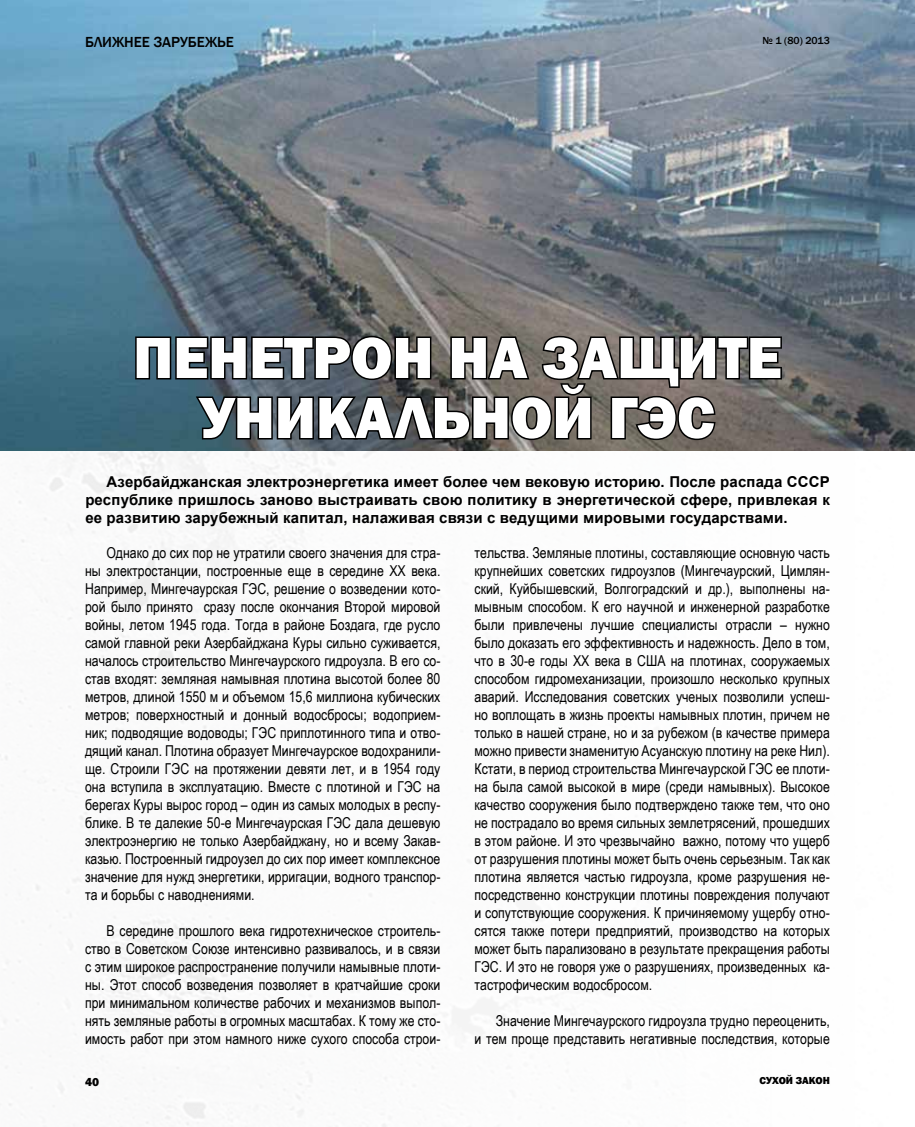
<style>
.page{position:relative;width:915px;height:1127px;background:#fff}
.page>*{position:absolute;margin:0;border:0;box-sizing:border-box;transform-origin:0 0}
.t1{font:800 60px/60px "Franklin Gothic";color:#fff}
.t2{font:15px/18px "Arial Narrow";color:#000;text-align:justify}
.t3{font:700 15px/18px "Arial";letter-spacing:.01em;color:#000;text-align:justify}
.t4{font:500 15px "Franklin Gothic";color:#000}
.t5{font:800 12px "Franklin Gothic";color:#000}
.t6{font:500 10.5px "Franklin Gothic";color:#000}
.t7{font:800 10.5px "Franklin Gothic";color:#000}
</style>
<div class="page">
<img style="left:0;top:0;width:914px;height:451px">
<svg style="left:134px;top:334px;width:649px;height:108px;background:#4b4f50"></svg>
<p class="t4" style="left:85px;top:33px;width:150px">ближнее зарубежье</p>
<p class="t6" style="left:762px;top:34px;width:69px">№ 1 (80) 2013</p>
<h1 class="t1" style="left:200px;top:328px;width:583px;text-indent:-67px">Пенетрон на защите ун икальной</h1>
<h1 class="t1" style="left:608px;top:388px;width:108px">ГЭС</h1>
<p class="t3" style="left:85px;top:473px;width:745px;text-indent:21px">Азербайджанская электроэнергетика имеет более чем вековую историю. После распада СССР республике пришлось заново выстраивать свою политику в энергетической сфере, привлекая к ее развитию зарубежный капитал, налаживая связи с ведущими мировыми государствами.</p>
<p class="t2" style="left:85px;top:543px;width:357px;text-indent:21px">Однако до сих пор не утратили своего значения для стра&shy;ны электростанции, построенные еще в середине ХХ века.<br>Например, Мингечаурская ГЭС, решение о возведении кото&shy;рой было принято сразу после окончания Второй мировой войны, летом 1945 года. Тогда в районе Боздага, где русло самой главной реки Азербайджана Куры сильно суживается, началось строительство Мингечаурского гидроузла. В его со&shy;став входят: земляная намывная плотина высотой более 80 метров, длиной 1550 м и объемом 15,6 миллиона кубических метров; поверхностный и донный водосбросы; водоприем&shy;ник; подводящие водоводы; ГЭС приплотинного типа и отво&shy;дящий канал. Плотина образует Мингечаурское водохранили&shy;ще. Строили ГЭС на протяжении девяти лет, и в 1954 году она вступила в эксплуатацию. Вместе с плотиной и ГЭС на берегах Куры вырос город – один из самых молодых в респу&shy;блике. В те далекие 50-е Мингечаурская ГЭС дала дешевую электроэнергию не только Азербайджану, но и всему Закав&shy;казью. Построенный гидроузел до сих пор имеет комплексное значение для нужд энергетики, ирригации, водного транспор&shy;та и борьбы с наводнениями.</p>
<p class="t2" style="left:85px;top:921px;width:357px;text-indent:21px">В середине прошлого века гидротехническое строитель&shy;ство в Советском Союзе интенсивно развивалось, и в связи с этим широкое распространение получили намывные плоти&shy;ны. Этот способ возведения позволяет в кратчайшие сроки при минимальном количестве рабочих и механизмов выпол&shy;нять земляные работы в огромных масштабах. К тому же сто&shy;имость работ при этом намного ниже сухого способа строи-</p>
<p class="t2" style="left:474px;top:543px;width:357px">тельства. Земляные плотины, составляющие основную часть крупнейших советских гидроузлов (Мингечаурский, Цимлян&shy;ский, Куйбышевский, Волгоградский и др.), выполнены на&shy;мывным способом. К его научной и инженерной разработке были привлечены лучшие специалисты отрасли – нужно было доказать его эффективность и надежность. Дело в том, что в 30-е годы ХХ века в США на плотинах, сооружаемых способом гидромеханизации, произошло несколько крупных аварий. Исследования советских ученых позволили успеш&shy;но воплощать в жизнь проекты намывных плотин, причем не только в нашей стране, но и за рубежом (в качестве примера можно привести знаменитую Асуанскую плотину на реке Нил).<br>Кстати, в период строительства Мингечаурской ГЭС ее плоти&shy;на была самой высокой в мире (среди намывных). Высокое качество сооружения было подтверждено также тем, что оно не пострадало во время сильных землетрясений, прошедших в этом районе. И это чрезвычайно важно, потому что ущерб от разрушения плотины может быть очень серьезным. Так как плотина является частью гидроузла, кроме разрушения не&shy;посредственно конструкции плотины повреждения получают и сопутствующие сооружения. К причиняемому ущербу отно&shy;сятся также потери предприятий, производство на которых может быть парализовано в результате прекращения работы ГЭС. И это не говоря уже о разрушениях, произведенных ка&shy;тастрофическим водосбросом.</p>
<p class="t2" style="left:474px;top:1011px;width:357px;text-align:right">Значение Мингечаурского гидроузла трудно переоценить,<br>и тем проще представить негативные последствия, которые</p>
<p class="t5" style="left:85px;top:1074px;width:16px">40</p>
<p class="t7" style="left:759px;top:1074px;width:72px">СУХОЙ ЗАКОН</p>
</div>
